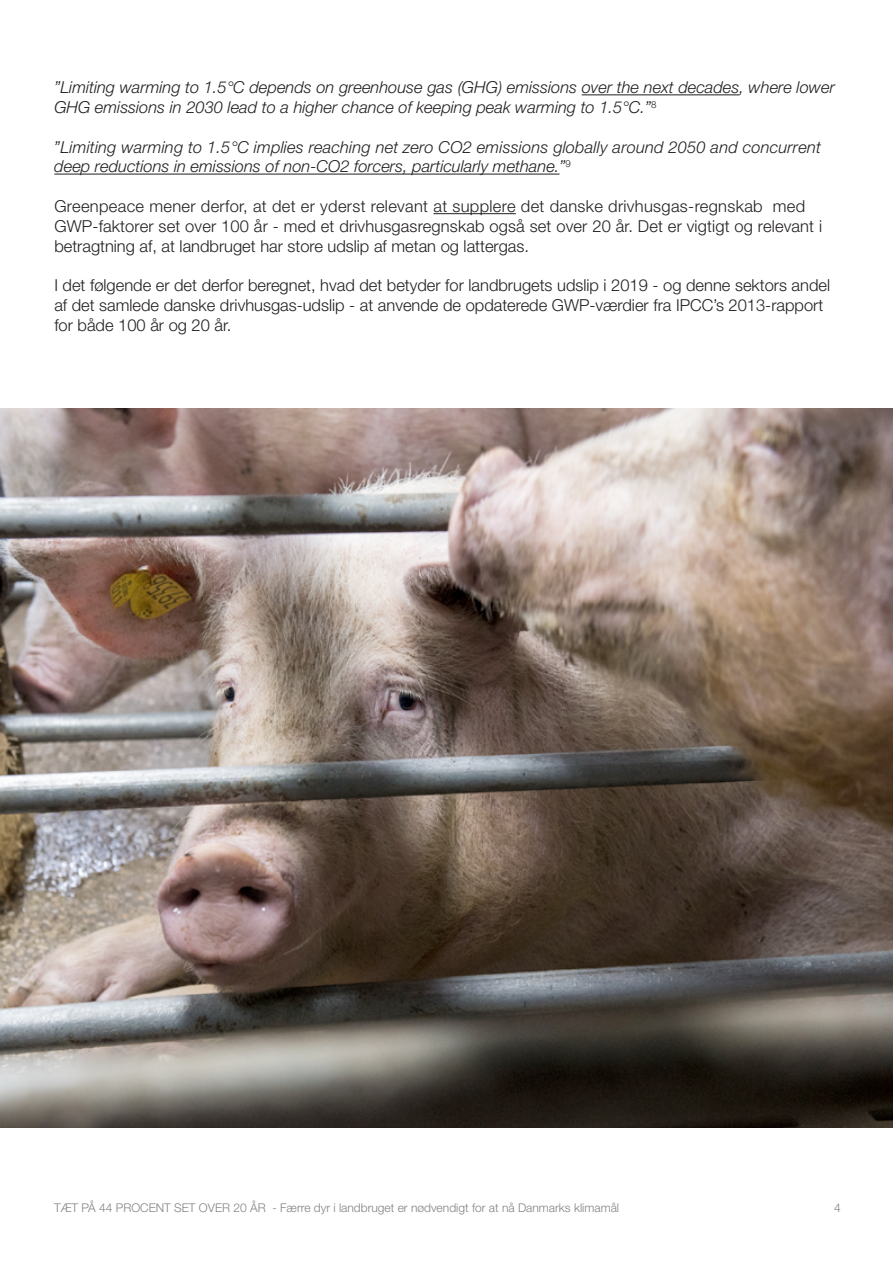
<style>
.page{position:relative;width:893px;height:1263px;background:#fff}
.page>*{position:absolute;margin:0;border:0;box-sizing:border-box;transform-origin:0 0}
.t1{font:300 16.5px/19.8px "Helvetica Neue LT Pro";color:#231f20}
.t2{font:italic 300 16.5px/19.8px "Helvetica Neue LT Pro";color:#231f20}
.t3{font:300 12px "Helvetica Neue LT Pro";color:#808285}
</style>
<div class="page">
<hr style="left:582px;top:94px;width:157px;height:1px;background:#231f20">
<hr style="left:54px;top:174px;width:506px;height:1px;background:#231f20">
<hr style="left:433px;top:213px;width:83px;height:1px;background:#231f20">
<img style="left:0;top:408px;width:893px;height:719px">
<p class="t2" style="left:54px;top:77px;width:782px">”Limiting warming to 1.5°C depends on greenhouse gas (GHG) emissions over the next decades, where lower<br>GHG emissions in 2030 lead to a higher chance of keeping peak warming to 1.5°C.”<sup>8</sup></p>
<p class="t2" style="left:54px;top:137px;width:768px">”Limiting warming to 1.5°C implies reaching net zero CO2 emissions globally around 2050 and concurrent deep reductions in emissions of non-CO2 forcers, particularly methane.”<sup>9</sup></p>
<p class="t1" style="left:54px;top:196px;width:769px">Greenpeace mener derfor, at det er yderst relevant at supplere det danske drivhusgas-regnskab med -GWP-faktorer set over 100 år - med et drivhusgasregnskab også set over 20 år. Det er vigtigt og relevant i betragtning af, at landbruget har store udslip af metan og lattergas.</p>
<p class="t1" style="left:54px;top:275px;width:777px">I det følgende er det derfor beregnet, hvad det betyder for landbrugets udslip i 2019 - og denne sektors andel af det samlede danske drivhusgas-udslip - at anvende de opdaterede GWP-værdier fra IPCC ’s 2013-rapport for både 100 år og 20 år.</p>
<p class="t3" style="left:54px;top:1200px;width:10px">TÆT</p>
<p class="t3" style="left:82px;top:1200px;width:539px">PÅ 44 procent set over 20 år - Færre dyr i landbruget er nødvendigt for at nå Danmarks klimamål</p>
<p class="t3" style="left:834px;top:1200px;width:8px">4</p>
</div>
